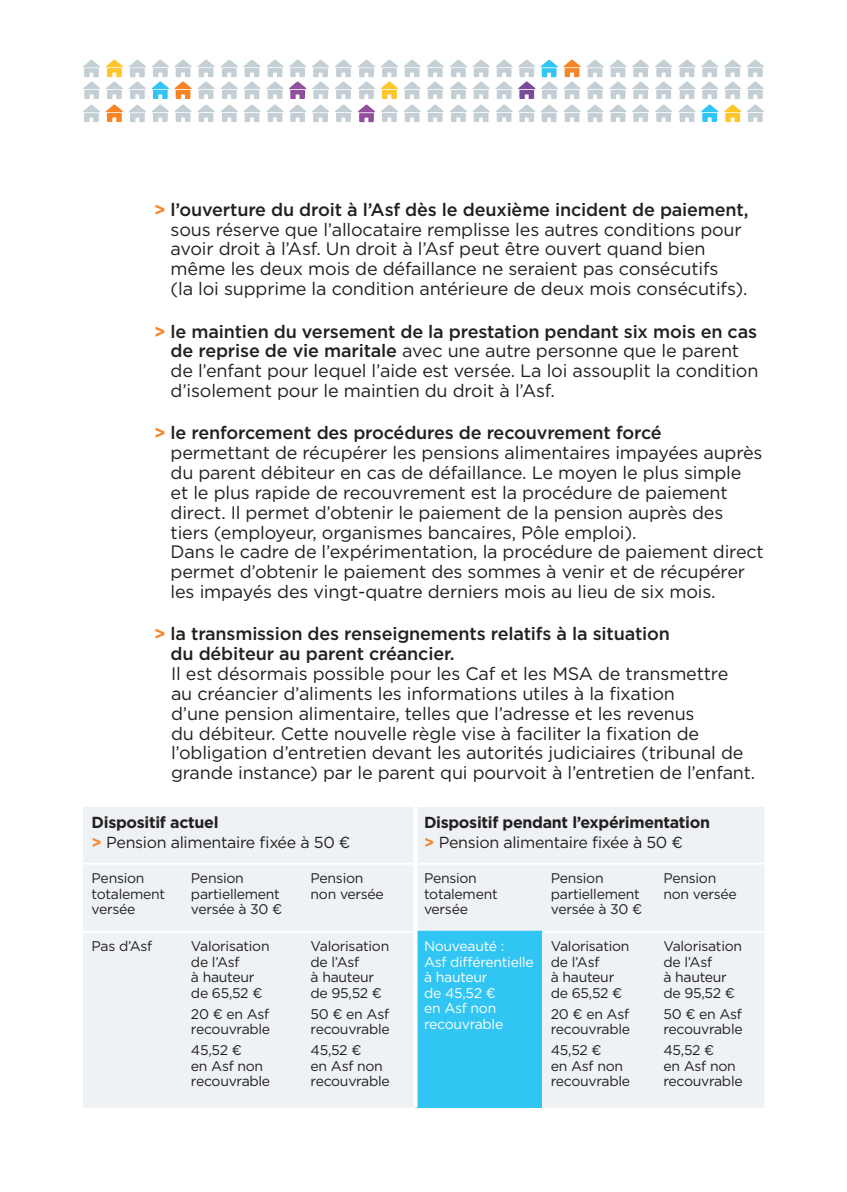
<style>
.page{position:relative;width:847px;height:1192px;background:#fff}
.page>*{position:absolute;margin:0;border:0;box-sizing:border-box;transform-origin:0 0}
.t1{font:18px/19.8px "Gotham";letter-spacing:-.01em;color:#231f20}
.t2{font:500 18px/19.8px "Gotham";letter-spacing:-.01em;color:#231f20}
.t3{font:700 16px/20px "Gotham";letter-spacing:-.02em;color:#231f20}
.t4{font:16px/20px "Gotham";letter-spacing:-.02em;color:#231f20}
.t5{font:14px/15.4px "Gotham";letter-spacing:-.02em;color:#231f20}
.t6{font:14px/15.4px "Gotham";letter-spacing:-.02em;color:#fff}
.s1{font-weight:700;color:#f58527}
.s2{font-weight:500}
.s3{font-weight:700}
.s4{color:#f58527}
.s5{font-weight:400}
</style>
<div class="page">
<div style="left:83px;top:807px;width:681px;height:300px;background:#eef2f4"></div>
<div style="left:415px;top:931px;width:127px;height:176px;background:#30c5f3"></div>
<hr style="left:83px;top:930px;width:99px;height:2px;background:#fff">
<hr style="left:182px;top:930px;width:120px;height:2px;background:#fff">
<hr style="left:302px;top:930px;width:111px;height:2px;background:#fff">
<hr style="left:542px;top:930px;width:113px;height:2px;background:#fff">
<hr style="left:655px;top:930px;width:109px;height:2px;background:#fff">
<hr style="left:83px;top:862px;width:99px;height:2px;background:#fff">
<hr style="left:182px;top:862px;width:120px;height:2px;background:#fff">
<hr style="left:302px;top:862px;width:111px;height:2px;background:#fff">
<hr style="left:417px;top:862px;width:125px;height:2px;background:#fff">
<hr style="left:542px;top:862px;width:113px;height:2px;background:#fff">
<hr style="left:655px;top:862px;width:109px;height:2px;background:#fff">
<hr style="left:413px;top:807px;width:4px;height:56px;background:#fff">
<hr style="left:413px;top:863px;width:4px;height:68px;background:#fff">
<hr style="left:413px;top:931px;width:4px;height:176px;background:#fff">
<hr style="left:417px;top:930px;width:125px;height:2px;background:#30c5f3">
<svg style="left:129px;top:60px;width:17px;height:39px"></svg>
<svg style="left:83px;top:60px;width:17px;height:39px"></svg>
<svg style="left:358px;top:60px;width:17px;height:39px"></svg>
<svg style="left:312px;top:60px;width:17px;height:39px"></svg>
<svg style="left:586px;top:60px;width:17px;height:39px"></svg>
<svg style="left:129px;top:105px;width:17px;height:17px"></svg>
<svg style="left:152px;top:59px;width:63px;height:63px"></svg>
<svg style="left:221px;top:59px;width:85px;height:63px"></svg>
<svg style="left:83px;top:105px;width:17px;height:17px"></svg>
<svg style="left:106px;top:59px;width:17px;height:63px"></svg>
<svg style="left:358px;top:105px;width:17px;height:17px"></svg>
<svg style="left:381px;top:59px;width:63px;height:63px"></svg>
<svg style="left:450px;top:59px;width:39px;height:63px"></svg>
<svg style="left:312px;top:105px;width:17px;height:17px"></svg>
<svg style="left:335px;top:59px;width:17px;height:63px"></svg>
<svg style="left:586px;top:105px;width:17px;height:17px"></svg>
<svg style="left:655px;top:59px;width:17px;height:63px"></svg>
<svg style="left:632px;top:59px;width:17px;height:63px"></svg>
<svg style="left:609px;top:59px;width:17px;height:63px"></svg>
<svg style="left:724px;top:59px;width:40px;height:63px"></svg>
<svg style="left:701px;top:59px;width:17px;height:63px"></svg>
<svg style="left:678px;top:59px;width:17px;height:63px"></svg>
<svg style="left:495px;top:59px;width:85px;height:63px"></svg>
<p class="t1" style="left:171px;top:199px;width:579px;text-indent:-17px"><span class="s1">&gt;</span> <span class="s2">l’ouverture du droit à l’Asf dès le deuxième incident de paiement, </span>sous réserve que l’allocataire remplisse les autres conditions pour avoir droit à l’Asf. Un droit à l’Asf peut être ouvert quand bien même les deux mois de défaillance ne seraient pas consécutifs<br>(la loi supprime la condition antérieure de deux mois consécutifs).</p>
<p class="t1" style="left:171px;top:321px;width:589px;text-indent:-17px"><span class="s1">&gt;</span> <span class="s2">le maintien du versement de la prestation pendant six mois en cas de reprise de vie maritale</span> avec une autre personne que le parent de l’enfant pour lequel l’aide est versée. La loi assouplit la condition d’isolement pour le maintien du droit à l’Asf.</p>
<p class="t1" style="left:171px;top:423px;width:594px;text-indent:-17px"><span class="s1">&gt;</span> <span class="s2">le renforcement des procédures de recouvrement forcé </span>permettant de récupérer les pensions alimentaires impayées auprès du parent débiteur en cas de défaillance. Le moyen le plus simple<br>et le plus rapide de recouvrement est la procédure de paiement direct. Il permet d’obtenir le paiement de la pension auprès des tiers (employeur, organismes bancaires, Pôle emploi).<br>Dans le cadre de l’expérimentation, la procédure de paiement direct permet d’obtenir le paiement des sommes à venir et de récupérer les impayés des vingt-quatre derniers mois au lieu de six mois.</p>
<p class="t2" style="left:171px;top:624px;width:501px;text-indent:-17px"><span class="s1">&gt;</span> la transmission des renseignements relatifs à la situation du débiteur au parent créancier.</p>
<p class="t1" style="left:171px;top:663px;width:585px">Il est désormais possible pour les Caf et les MSA de transmettre<br>au créancier d’aliments les informations utiles à la fixation<br>d’une pension alimentaire, telles que l’adresse et les revenus<br>du débiteur. Cette nouvelle règle vise à faciliter la fixation de l’obligation d’entretien devant les autorités judiciaires (tribunal de grande instance) par le parent qui pourvoit à l’entretien de l’enfant.</p>
<p class="t4" style="left:92px;top:812px;width:260px"><span class="s3">Dispositif actuel<br></span><span class="s1">&gt;</span> Pension alimentaire fixée à 50 €</p>
<p class="t3" style="left:424px;top:812px;width:287px">Dispositif pendant l’expérimentation <span class="s4">&gt;</span> <span class="s5">Pension alimentaire fixée à 50 €</span></p>
<p class="t5" style="left:92px;top:870px;width:75px">Pension totalement versée</p>
<p class="t5" style="left:191px;top:870px;width:93px">Pension partiellement versée à 30 €</p>
<p class="t5" style="left:310px;top:870px;width:75px">Pension non versée</p>
<p class="t5" style="left:424px;top:870px;width:75px">Pension totalement versée</p>
<p class="t5" style="left:551px;top:870px;width:93px">Pension partiellement versée à 30 €</p>
<p class="t5" style="left:663px;top:870px;width:75px">Pension non versée</p>
<p class="t5" style="left:92px;top:938px;width:62px">Pas d’Asf</p>
<p class="t5" style="left:191px;top:938px;width:80px">Valorisation de l’Asf<br>à hauteur de 65,52 €</p>
<p class="t5" style="left:191px;top:1005px;width:81px">20 € en Asf recouvrable</p>
<p class="t5" style="left:191px;top:1042px;width:81px">45,52 €<br>en Asf non recouvrable</p>
<p class="t6" style="left:424px;top:938px;width:111px">Nouveauté :<br>Asf différentielle à hauteur<br>de 45,52 €<br>en Asf non recouvrable</p>
<p class="t5" style="left:551px;top:938px;width:80px">Valorisation de l’Asf<br>à hauteur de 65,52 €</p>
<p class="t5" style="left:310px;top:938px;width:80px">Valorisation de l’Asf<br>à hauteur de 95,52 €</p>
<p class="t5" style="left:310px;top:1005px;width:81px">50 € en Asf recouvrable</p>
<p class="t5" style="left:310px;top:1042px;width:81px">45,52 €<br>en Asf non recouvrable</p>
<p class="t5" style="left:663px;top:938px;width:80px">Valorisation de l’Asf<br>à hauteur de 95,52 €</p>
<p class="t5" style="left:663px;top:1005px;width:81px">50 € en Asf recouvrable</p>
<p class="t5" style="left:663px;top:1042px;width:81px">45,52 €<br>en Asf non recouvrable</p>
<p class="t5" style="left:551px;top:1005px;width:81px">20 € en Asf recouvrable</p>
<p class="t5" style="left:551px;top:1042px;width:81px">45,52 €<br>en Asf non recouvrable</p>
</div>
